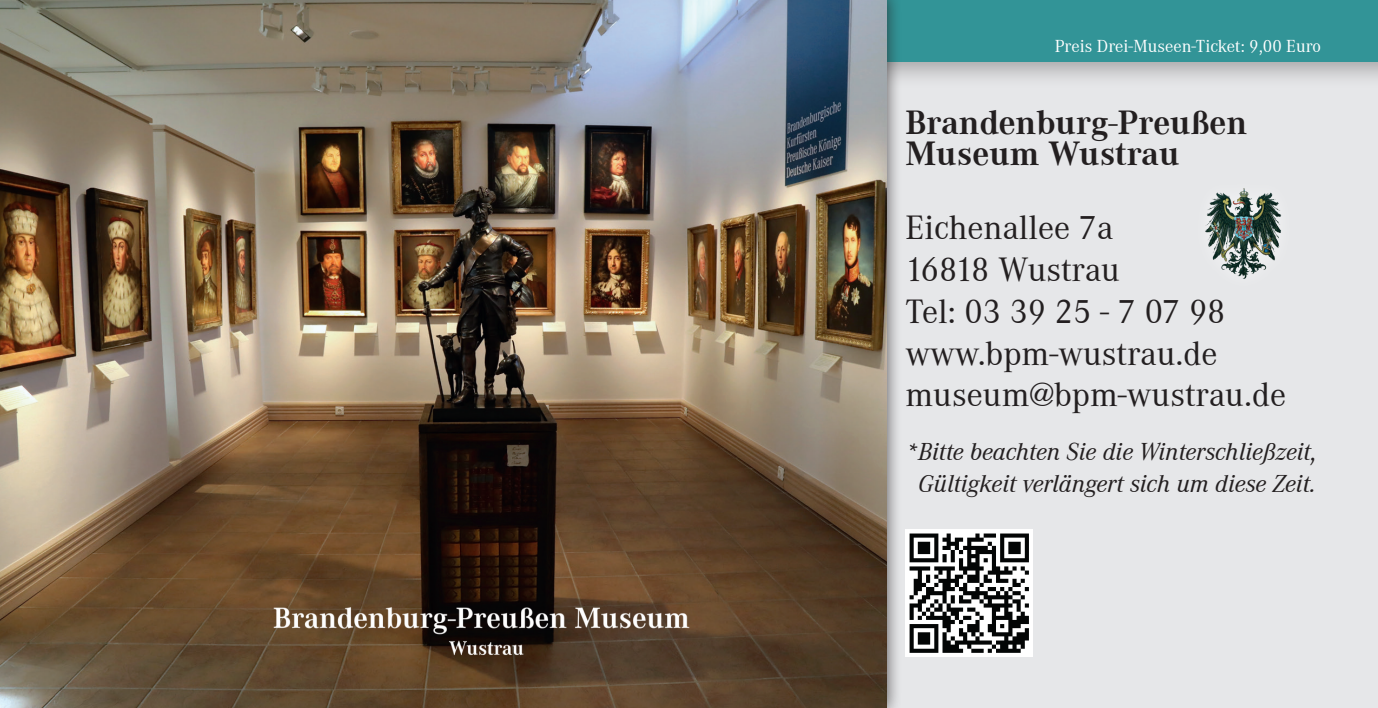
<style>
.page{position:relative;width:1378px;height:708px;background:#fff}
.page>*{position:absolute;margin:0;border:0;box-sizing:border-box;transform-origin:0 0}
.t1{font:34.88px/41.9px "Corporate A";color:#231f20}
.t2{font:700 34.88px/31.7px "Corporate A";color:#231f20}
.t3{font:italic 25.43px/31.7px "Corporate A";color:#231f20;text-align:center}
.t4{font:18px "Corporate A";color:#fff}
</style>
<div class="page">
<div style="left:780px;top:0;width:598px;height:708px;background:#e6e7e9"></div>
<div style="left:846px;top:0;width:532px;height:89px;background:#231f20;opacity:.36"></div>
<div style="left:867px;top:0;width:511px;height:62px;background:#329497"></div>
<img style="left:0;top:0;width:887px;height:708px">
<img style="left:268px;top:600px;width:427px;height:64px">
<div style="left:905px;top:529px;width:128px;height:128px;background:#fff"></div>
<svg style="left:909px;top:533px;width:120px;height:120px"></svg>
<img style="left:1205px;top:188px;width:77px;height:91px">
<p class="t4" style="left:1055px;top:36px;width:268px">Preis Drei-Museen-Ticket: 9,00 Euro</p>
<p class="t2" style="left:905px;top:107px;width:343px">Brandenburg-Preußen<br>Museum Wustrau</p>
<p class="t1" style="left:905px;top:207px;width:382px">Eichenallee 7a<br>16818 Wustrau<br>Tel: 03 39 25 - 7 07 98 www.bpm-wustrau.de museum@bpm-wustrau.de</p>
<p class="t3" style="left:905px;top:436px;width:413px">*Bitte beachten Sie die Winterschließzeit,<br>Gültigkeit verlängert sich um diese Zeit.</p>
</div>
